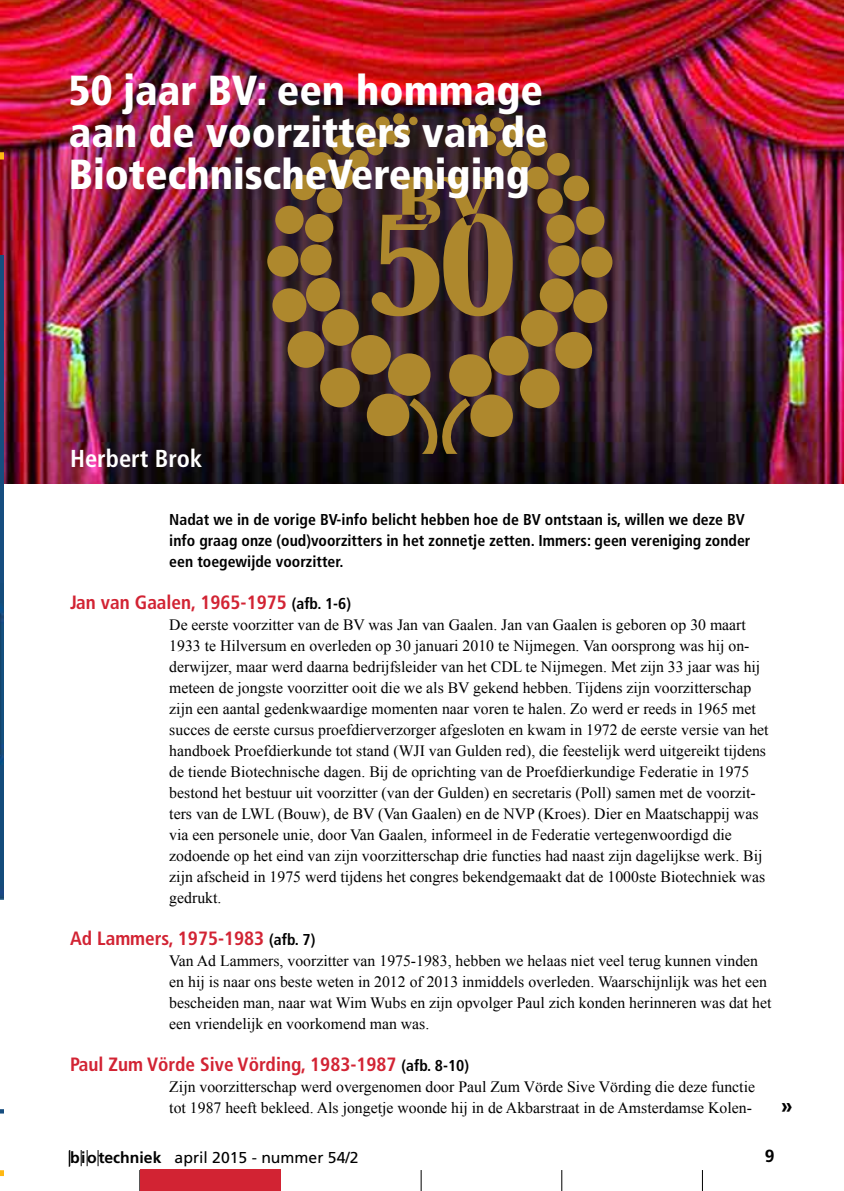
<style>
.page{position:relative;width:844px;height:1191px;background:#fff}
.page>*{position:absolute;margin:0;border:0;box-sizing:border-box;transform-origin:0 0}
.t1{font:900 condensed 42px/42px "Frutiger";color:#fff;text-align:justify}
.t2{font:700 condensed 24.5px "Frutiger";color:#fff}
.t3{font:700 21px "Frutiger";color:#000}
.t4{font:700 condensed 19.25px "Frutiger";color:#d22333}
.t5{font:700 17.5px "Frutiger";color:#000}
.t6{font:15.75px/21px "Times New Roman";color:#000}
.t7{font:700 condensed 15.75px/21px "Frutiger";color:#000}
.t8{font:15.75px "Frutiger";color:#000}
.s1{font-size:15.75px;color:#000}
.s2{font-weight:700}
</style>
<div class="page">
<svg style="left:81px;top:1150px;width:7px;height:16px"></svg>
<svg style="left:98px;top:1150px;width:1px;height:16px"></svg>
<svg style="left:139px;top:1170px;width:1px;height:21px"></svg>
<svg style="left:420px;top:1170px;width:1px;height:21px"></svg>
<svg style="left:561px;top:1170px;width:1px;height:21px"></svg>
<svg style="left:701px;top:1170px;width:1px;height:21px"></svg>
<svg style="left:69px;top:1150px;width:1px;height:16px"></svg>
<div style="left:141px;top:1169px;width:140px;height:22px;background:#d22333"></div>
<img style="left:0;top:0;width:843px;height:483px">
<div style="left:388px;top:353px;width:42px;height:43px;background:#ae882d;border-radius:50%"></div>
<div style="left:367px;top:394px;width:42px;height:42px;background:#ae882d;border-radius:50%"></div>
<div style="left:351px;top:335px;width:40px;height:39px;background:#ae882d;border-radius:50%"></div>
<div style="left:320px;top:368px;width:40px;height:39px;background:#ae882d;border-radius:50%"></div>
<div style="left:322px;top:309px;width:37px;height:37px;background:#ae882d;border-radius:50%"></div>
<div style="left:287px;top:331px;width:37px;height:37px;background:#ae882d;border-radius:50%"></div>
<div style="left:272px;top:288px;width:34px;height:34px;background:#ae882d;border-radius:50%"></div>
<div style="left:306px;top:277px;width:34px;height:34px;background:#ae882d;border-radius:50%"></div>
<div style="left:300px;top:244px;width:31px;height:31px;background:#ae882d;border-radius:50%"></div>
<div style="left:267px;top:246px;width:31px;height:31px;background:#ae882d;border-radius:50%"></div>
<div style="left:305px;top:214px;width:28px;height:28px;background:#ae882d;border-radius:50%"></div>
<div style="left:275px;top:206px;width:28px;height:28px;background:#ae882d;border-radius:50%"></div>
<div style="left:317px;top:187px;width:25px;height:26px;background:#ae882d;border-radius:50%"></div>
<div style="left:290px;top:175px;width:26px;height:25px;background:#ae882d;border-radius:50%"></div>
<div style="left:331px;top:166px;width:23px;height:22px;background:#ae882d;border-radius:50%"></div>
<div style="left:310px;top:152px;width:22px;height:23px;background:#ae882d;border-radius:50%"></div>
<div style="left:349px;top:150px;width:19px;height:20px;background:#ae882d;border-radius:50%"></div>
<div style="left:332px;top:135px;width:20px;height:20px;background:#ae882d;border-radius:50%"></div>
<div style="left:355px;top:123px;width:17px;height:17px;background:#ae882d;border-radius:50%"></div>
<div style="left:366px;top:138px;width:17px;height:17px;background:#ae882d;border-radius:50%"></div>
<div style="left:375px;top:117px;width:14px;height:14px;background:#ae882d;border-radius:50%"></div>
<div style="left:383px;top:130px;width:15px;height:14px;background:#ae882d;border-radius:50%"></div>
<div style="left:399px;top:126px;width:11px;height:11px;background:#ae882d;border-radius:50%"></div>
<div style="left:393px;top:113px;width:11px;height:12px;background:#ae882d;border-radius:50%"></div>
<div style="left:409px;top:117px;width:8px;height:8px;background:#ae882d;border-radius:50%"></div>
<div style="left:449px;top:354px;width:42px;height:43px;background:#ae882d;border-radius:50%"></div>
<div style="left:470px;top:394px;width:42px;height:43px;background:#ae882d;border-radius:50%"></div>
<div style="left:489px;top:336px;width:39px;height:39px;background:#ae882d;border-radius:50%"></div>
<div style="left:520px;top:369px;width:39px;height:39px;background:#ae882d;border-radius:50%"></div>
<div style="left:521px;top:310px;width:36px;height:37px;background:#ae882d;border-radius:50%"></div>
<div style="left:555px;top:332px;width:37px;height:37px;background:#ae882d;border-radius:50%"></div>
<div style="left:573px;top:289px;width:34px;height:34px;background:#ae882d;border-radius:50%"></div>
<div style="left:539px;top:278px;width:34px;height:34px;background:#ae882d;border-radius:50%"></div>
<div style="left:548px;top:245px;width:31px;height:31px;background:#ae882d;border-radius:50%"></div>
<div style="left:581px;top:246px;width:31px;height:32px;background:#ae882d;border-radius:50%"></div>
<div style="left:546px;top:215px;width:28px;height:28px;background:#ae882d;border-radius:50%"></div>
<div style="left:576px;top:206px;width:28px;height:29px;background:#ae882d;border-radius:50%"></div>
<div style="left:537px;top:188px;width:25px;height:26px;background:#ae882d;border-radius:50%"></div>
<div style="left:563px;top:176px;width:26px;height:25px;background:#ae882d;border-radius:50%"></div>
<div style="left:525px;top:167px;width:23px;height:22px;background:#ae882d;border-radius:50%"></div>
<div style="left:547px;top:153px;width:22px;height:23px;background:#ae882d;border-radius:50%"></div>
<div style="left:511px;top:151px;width:19px;height:19px;background:#ae882d;border-radius:50%"></div>
<div style="left:527px;top:136px;width:20px;height:20px;background:#ae882d;border-radius:50%"></div>
<div style="left:507px;top:123px;width:17px;height:17px;background:#ae882d;border-radius:50%"></div>
<div style="left:496px;top:139px;width:17px;height:17px;background:#ae882d;border-radius:50%"></div>
<div style="left:490px;top:117px;width:14px;height:15px;background:#ae882d;border-radius:50%"></div>
<div style="left:482px;top:131px;width:14px;height:14px;background:#ae882d;border-radius:50%"></div>
<div style="left:469px;top:126px;width:12px;height:12px;background:#ae882d;border-radius:50%"></div>
<div style="left:475px;top:114px;width:11px;height:11px;background:#ae882d;border-radius:50%"></div>
<div style="left:462px;top:118px;width:8px;height:8px;background:#ae882d;border-radius:50%"></div>
<svg style="left:409px;top:398px;width:61px;height:56px;background:#46361d"></svg>
<svg style="left:371px;top:177px;width:141px;height:139px;background:#6d502e"></svg>
<hr style="left:0;top:255px;width:3px;height:346px;background:#164d7f">
<svg style="left:0;top:1109px;width:3px;height:4px"></svg>
<svg style="left:0;top:1170px;width:3px;height:6px"></svg>
<svg style="left:0;top:152px;width:3px;height:7px"></svg>
<img style="left:0;top:601px;width:3px;height:298px">
<h1 class="t1" style="left:69px;top:69px;width:480px">50 jaar BV: een hommage aan de voorzitters van de BiotechnischeVereniging</h1>
<h2 class="t2" style="left:70px;top:443px;width:134px">Herbert Brok</h2>
<p class="t7" style="left:169px;top:509px;width:582px">Nadat we in de vorige BV-info belicht hebben hoe de BV ontstaan is, willen we deze BV info graag onze (oud)voorzitters in het zonnetje zetten. Immers: geen vereniging zonder een toegewijde voorzitter.</p>
<p class="t4" style="left:70px;top:591px;width:282px">Jan van Gaalen, 1965-1975 <span class="s1">(afb. 1-6)</span></p>
<p class="t6" style="left:169px;top:614px;width:600px">De eerste voorzitter van de BV was Jan van Gaalen. Jan van Gaalen is geboren op 30 maart 1933 te Hilversum en overleden op 30 januari 2010 te Nijmegen. Van oorsprong was hij on&shy;derwijzer, maar werd daarna bedrijfsleider van het CDL te Nijmegen. Met zijn 33 jaar was hij meteen de jongste voorzitter ooit die we als BV gekend hebben. Tijdens zijn voorzitterschap zijn een aantal gedenkwaardige momenten naar voren te halen. Zo werd er reeds in 1965 met succes de eerste cursus proefdierverzorger afgesloten en kwam in 1972 de eerste versie van het handboek Proefdierkunde tot stand (WJI van Gulden red), die feestelijk werd uitgereikt tijdens de tiende Biotechnische dagen. Bij de oprichting van de Proefdierkundige Federatie in 1975 bestond het bestuur uit voorzitter (van der Gulden) en secretaris (Poll) samen met de voorzit&shy;ters van de LWL (Bouw), de BV (Van Gaalen) en de NVP (Kroes). Dier en Maatschappij was via een personele unie, door Van Gaalen, informeel in de Federatie vertegenwoordigd die zodoende op het eind van zijn voorzitterschap drie functies had naast zijn dagelijkse werk. Bij zijn afscheid in 1975 werd tijdens het congres bekendgemaakt dat de 1000ste Biotechniek was gedrukt.</p>
<p class="t4" style="left:70px;top:927px;width:247px">Ad Lammers, 1975-1983 <span class="s1">(afb. 7)</span></p>
<p class="t6" style="left:169px;top:950px;width:603px">Van Ad Lammers, voorzitter van 1975-1983, hebben we helaas niet veel terug kunnen vinden en hij is naar ons beste weten in 2012 of 2013 inmiddels overleden. Waarschijnlijk was het een bescheiden man, naar wat Wim Wubs en zijn opvolger Paul zich konden herinneren was dat het een vriendelijk en voorkomend man was.</p>
<p class="t4" style="left:70px;top:1053px;width:400px">Paul Zum Vörde Sive Vörding, 1983-1987 <span class="s1">(afb. 8-10)</span></p>
<p class="t6" style="left:169px;top:1076px;width:587px">Zijn voorzitterschap werd overgenomen door Paul Zum Vörde Sive Vörding die deze functie tot 1987 heeft bekleed. Als jongetje woonde hij in de Akbarstraat in de Amsterdamse Kolen-</p>
<h3 class="t3" style="left:780px;top:1093px;width:13px">»</h3>
<p class="t8" style="left:70px;top:1148px;width:290px"><span class="s2">biotechniek</span> april 2015 - nummer 54/2</p>
<p class="t5" style="left:764px;top:1145px;width:11px">9</p>
</div>
